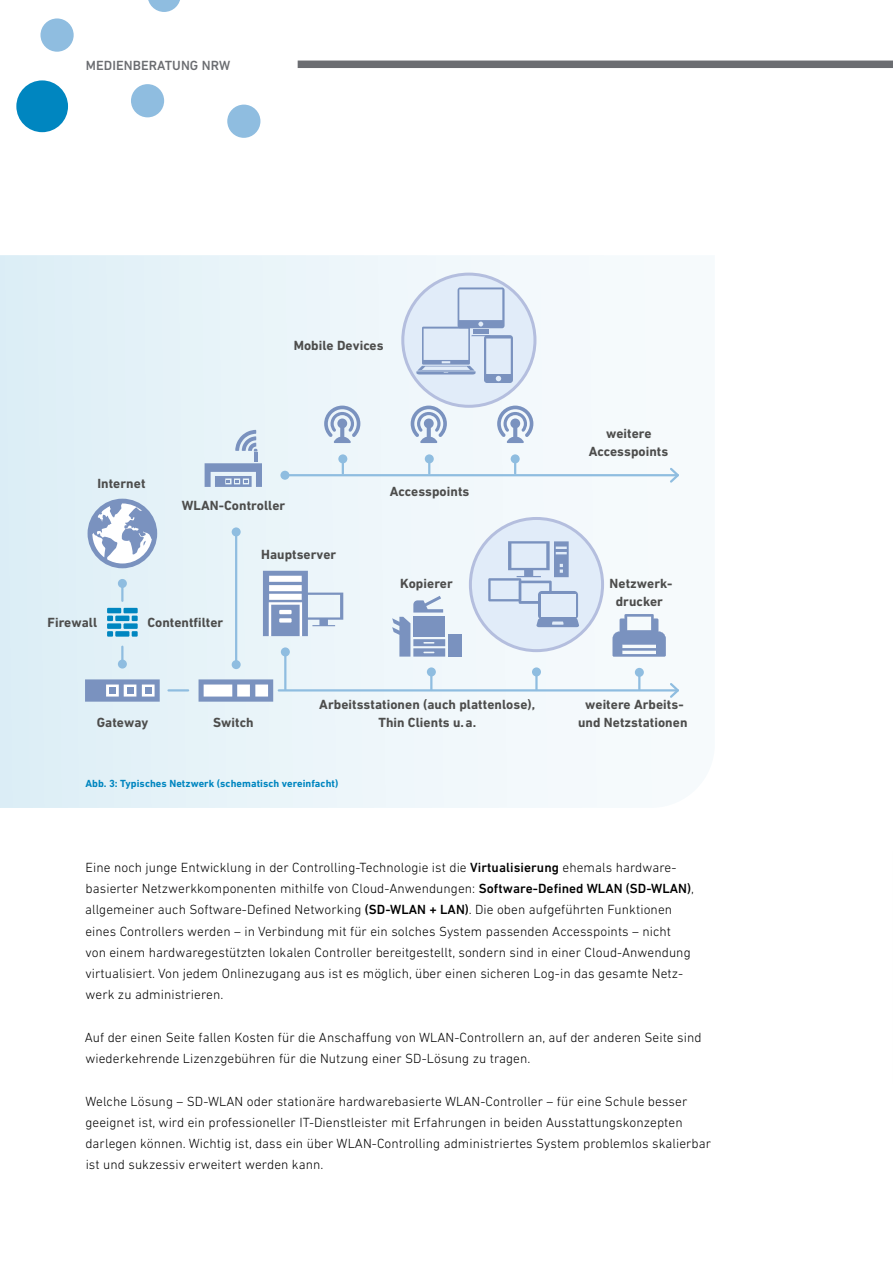
<style>
.page{position:relative;width:893px;height:1263px;background:#fff}
.page>*{position:absolute;margin:0;border:0;box-sizing:border-box;transform-origin:0 0}
._03_Grundtext{font:300 13.5px/21.3px "DIN Next LT Pro";letter-spacing:.005em;color:#000}
._02_Diagramm{font:700 13.5px/18px "DIN Next LT Pro";letter-spacing:.005em;color:#4d4d4c;text-align:center}
.t1{font:500 13.5px "DIN Next LT Pro";letter-spacing:.005em;color:#6b6d71}
._04_BU{font:700 10.5px "DIN Next LT Pro";letter-spacing:.005em;color:#0086c0}
.s1{font-weight:500}
</style>
<div class="page">
<div style="left:301px;top:61px;width:592px;height:7px;background:#6b6d71"></div>
<div style="left:131px;top:84px;width:33px;height:33px;background:#8fbde0;border-radius:50%"></div>
<div style="left:40px;top:18px;width:34px;height:34px;background:#8fbde0;border-radius:50%"></div>
<div style="left:16px;top:80px;width:52px;height:52px;background:#0086c0;border-radius:50%"></div>
<svg style="left:148px;top:0;width:32px;height:12px"></svg>
<div style="left:227px;top:105px;width:33px;height:33px;background:#8fbde0;border-radius:50%"></div>
<svg style="left:0;top:255px;width:668px;height:553px;fill:#ebf5fa"></svg>
<svg style="left:205px;top:430px;width:57px;height:57px;background:#bccde2"></svg>
<svg style="left:324px;top:406px;width:36px;height:37px"></svg>
<svg style="left:411px;top:406px;width:36px;height:37px"></svg>
<svg style="left:497px;top:406px;width:36px;height:37px"></svg>
<hr style="left:535px;top:672px;width:3px;height:18px;background:#8fbde0">
<div style="left:532px;top:667px;width:9px;height:9px;background:#8fbde0;border-radius:50%"></div>
<hr style="left:284px;top:652px;width:2px;height:37px;background:#8fbde0">
<div style="left:281px;top:647px;width:9px;height:9px;background:#8fbde0;border-radius:50%"></div>
<svg style="left:342px;top:463px;width:2px;height:10px"></svg>
<div style="left:338px;top:454px;width:9px;height:9px;background:#8fbde0;border-radius:50%"></div>
<svg style="left:428px;top:463px;width:2px;height:10px"></svg>
<div style="left:425px;top:454px;width:9px;height:9px;background:#8fbde0;border-radius:50%"></div>
<svg style="left:514px;top:463px;width:2px;height:10px"></svg>
<div style="left:511px;top:454px;width:9px;height:9px;background:#8fbde0;border-radius:50%"></div>
<svg style="left:638px;top:677px;width:2px;height:12px"></svg>
<div style="left:635px;top:668px;width:9px;height:9px;background:#8fbde0;border-radius:50%"></div>
<hr style="left:168px;top:689px;width:20px;height:2px;background:#8fbde0">
<hr style="left:279px;top:689px;width:399px;height:2px;background:#8fbde0">
<svg style="left:668px;top:683px;width:11px;height:15px"></svg>
<hr style="left:285px;top:474px;width:393px;height:2px;background:#8fbde0">
<svg style="left:668px;top:467px;width:11px;height:16px"></svg>
<div style="left:280px;top:471px;width:9px;height:9px;background:#8fbde0;border-radius:50%"></div>
<hr style="left:235px;top:532px;width:2px;height:133px;background:#8fbde0">
<div style="left:232px;top:660px;width:9px;height:9px;background:#8fbde0;border-radius:50%"></div>
<div style="left:232px;top:527px;width:9px;height:9px;background:#8fbde0;border-radius:50%"></div>
<svg style="left:613px;top:614px;width:53px;height:43px"></svg>
<div style="left:470px;top:518px;width:133px;height:133px;background:#e1ecf9;border-radius:50%"></div>
<div style="left:469px;top:517px;width:135px;height:135px;border:3px solid #b4bede;border-radius:50%"></div>
<svg style="left:488px;top:541px;width:91px;height:86px"></svg>
<div style="left:541px;top:594px;width:34px;height:23px;background:#e1ecf9"></div>
<div style="left:403px;top:274px;width:132px;height:132px;background:#e1ecf9;border-radius:50%"></div>
<div style="left:401px;top:273px;width:135px;height:135px;border:3px solid #b4bede;border-radius:50%"></div>
<svg style="left:88px;top:499px;width:69px;height:69px"></svg>
<svg style="left:263px;top:571px;width:80px;height:65px;background:#bdcbe0"></svg>
<svg style="left:199px;top:679px;width:74px;height:23px"></svg>
<svg style="left:85px;top:679px;width:75px;height:23px;background:#95a9cc"></svg>
<svg style="left:416px;top:287px;width:97px;height:96px"></svg>
<div style="left:448px;top:634px;width:13px;height:23px;background:#7a92bf"></div>
<svg style="left:392px;top:596px;width:53px;height:61px"></svg>
<svg style="left:430px;top:676px;width:2px;height:13px"></svg>
<div style="left:427px;top:667px;width:9px;height:9px;background:#8fbde0;border-radius:50%"></div>
<svg style="left:121px;top:588px;width:2px;height:13px"></svg>
<div style="left:118px;top:579px;width:9px;height:9px;background:#8fbde0;border-radius:50%"></div>
<svg style="left:121px;top:647px;width:2px;height:12px"></svg>
<div style="left:118px;top:659px;width:9px;height:9px;background:#8fbde0;border-radius:50%"></div>
<div style="left:107px;top:623px;width:14px;height:6px;background:#0086c0"></div>
<div style="left:124px;top:623px;width:14px;height:6px;background:#0086c0"></div>
<div style="left:115px;top:631px;width:14px;height:6px;background:#0086c0"></div>
<svg style="left:107px;top:631px;width:6px;height:6px"></svg>
<svg style="left:132px;top:631px;width:6px;height:6px"></svg>
<div style="left:107px;top:608px;width:14px;height:5px;background:#0086c0"></div>
<div style="left:124px;top:608px;width:14px;height:5px;background:#0086c0"></div>
<div style="left:115px;top:616px;width:14px;height:5px;background:#0086c0"></div>
<svg style="left:107px;top:616px;width:6px;height:5px"></svg>
<svg style="left:132px;top:616px;width:6px;height:5px"></svg>
<p class="t1" style="left:86px;top:58px;width:146px">MEDIENBERATUNG NRW</p>
<p class="_02_Diagramm" style="left:294px;top:337px;width:91px">Mobile Devices</p>
<p class="_02_Diagramm" style="left:97px;top:474px;width:50px">Internet</p>
<p class="_02_Diagramm" style="left:182px;top:496px;width:105px">WLAN-Controller</p>
<p class="_02_Diagramm" style="left:261px;top:545px;width:77px">Hauptserver</p>
<p class="_02_Diagramm" style="left:390px;top:482px;width:81px">Accesspoints</p>
<p class="_02_Diagramm" style="left:400px;top:575px;width:54px">Kopierer</p>
<p class="_02_Diagramm" style="left:47px;top:613px;width:51px">Firewall</p>
<p class="_02_Diagramm" style="left:147px;top:613px;width:77px">Contentfilter</p>
<p class="_02_Diagramm" style="left:97px;top:713px;width:53px">Gateway</p>
<p class="_02_Diagramm" style="left:213px;top:713px;width:42px">Switch</p>
<p class="_02_Diagramm" style="left:319px;top:695px;width:217px">Arbeitsstationen (auch plattenlose),<br>Thin Clients u.a.</p>
<p class="_04_BU" style="left:85px;top:777px;width:254px">Abb. 3: Typisches Netzwerk (schematisch vereinfacht)</p>
<p class="_02_Diagramm" style="left:606px;top:424px;width:47px">weitere</p>
<p class="_02_Diagramm" style="left:589px;top:442px;width:81px">Accesspoints</p>
<p class="_02_Diagramm" style="left:610px;top:575px;width:64px">Netzwerk&shy;drucker</p>
<p class="_02_Diagramm" style="left:578px;top:695px;width:111px">weitere Arbeits&shy;und Netzstationen</p>
<p class="_03_Grundtext" style="left:85px;top:856px;width:610px">Eine noch junge Entwicklung in der Controlling-Technologie ist die <span class="s1">Virtualisierung</span> ehemals hardware&shy;basierter Netzwerkkomponenten mithilfe von Cloud-Anwendungen: <span class="s1">Software-Defined WLAN (SD-WLAN)</span>, allgemeiner auch Software-Defined Networking <span class="s1">(SD-WLAN + LAN)</span>. Die oben aufgeführten Funktionen eines Controllers werden – in Verbindung mit für ein solches System passenden Accesspoints – nicht von einem hardwaregestützten lokalen Controller bereitgestellt, sondern sind in einer Cloud-Anwendung virtualisiert. Von jedem Onlinezugang aus ist es möglich, über einen sicheren Log-in das gesamte Netz&shy;werk zu administrieren.</p>
<p class="_03_Grundtext" style="left:85px;top:1026px;width:618px">Auf der einen Seite fallen Kosten für die Anschaffung von WLAN-Controllern an, auf der anderen Seite sind wiederkehrende Lizenzgebühren für die Nutzung einer SD-Lösung zu tragen.</p>
<p class="_03_Grundtext" style="left:85px;top:1090px;width:627px">Welche Lösung – SD-WLAN oder stationäre hardwarebasierte WLAN-Controller – für eine Schule besser geeignet ist, wird ein professioneller IT-Dienstleister mit Erfahrungen in beiden Ausstattungskonzepten darlegen können. Wichtig ist, dass ein über WLAN-Controlling administriertes System problemlos skalierbar ist und sukzessiv erweitert werden kann.</p>
</div>
